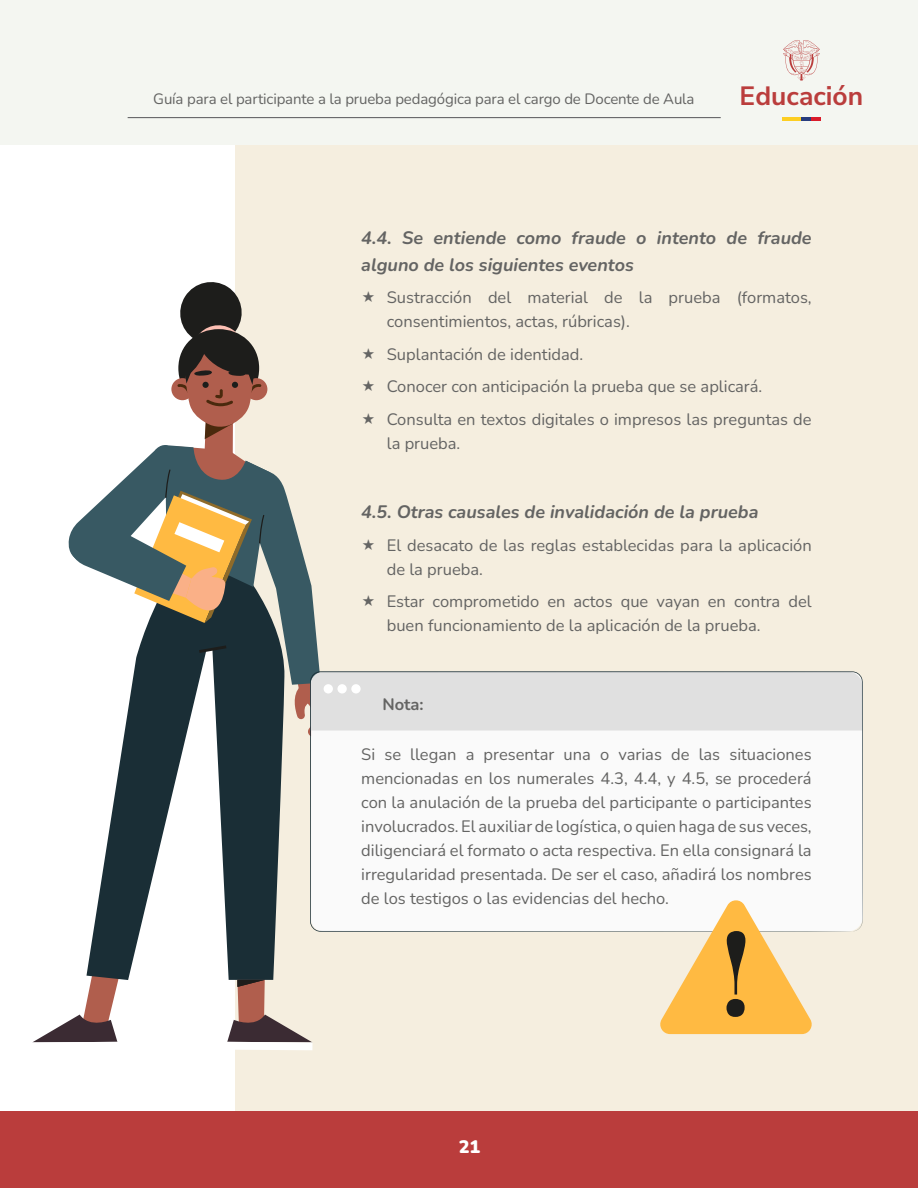
<style>
.page{position:relative;width:918px;height:1188px;background:#fff}
.page>*{position:absolute;margin:0;border:0;box-sizing:border-box;transform-origin:0 0}
.t1{font:200 26.4px "Nunito Sans 12 pt";color:#ba3d3c}
.Subtitulo2{font:italic 700 18px/27px "Nunito";color:#646463}
.t2{font:900 18px "Nunito";color:#fff}
.CTxT{font:16.5px/24px "Nunito";color:#646463}
.CTxT-2{font:700 16.5px "Nunito";color:#646463}
.t3{font:15px "Nunito";letter-spacing:-.01em;color:#646463}
</style>
<div class="page">
<div style="left:0;top:0;width:918px;height:145px;background:#f4f6f1"></div>
<div style="left:0;top:1112px;width:918px;height:76px;background:#ba3d3c"></div>
<hr style="left:128px;top:117px;width:593px;height:1px;background:#565659">
<svg style="left:783px;top:40px;width:37px;height:41px"></svg>
<hr style="left:782px;top:118px;width:19px;height:3px;background:#fdce22">
<svg style="left:801px;top:118px;width:19px;height:3px"></svg>
<div style="left:235px;top:145px;width:683px;height:965px;background:#f5eedf"></div>
<svg style="left:227px;top:980px;width:85px;height:70px"></svg>
<svg style="left:32px;top:980px;width:87px;height:63px"></svg>
<svg style="left:86px;top:737px;width:197px;height:243px;fill:#1a2e36"></svg>
<div style="left:310px;top:678px;width:553px;height:254px;background:#fafafa"></div>
<svg style="left:658px;top:899px;width:156px;height:135px"></svg>
<svg style="left:68px;top:282px;width:794px;height:455px"></svg>
<p class="t3" style="left:153px;top:89px;width:543px">Guía para el participante a la prueba pedagógica para el cargo de Docente de Aula</p>
<h1 class="t1" style="left:740px;top:78px;width:125px">Educación</h1>
<p class="Subtitulo2" style="left:361px;top:223px;width:452px">4.4. Se entiende como fraude o intento de fraude alguno de los siguientes eventos</p>
<p class="CTxT" style="left:387px;top:285px;width:426px">Sustracción del material de la prueba (formatos, consentimientos, actas, rúbricas).</p>
<p class="CTxT" style="left:387px;top:341px;width:198px">Suplantación de identidad.</p>
<p class="CTxT" style="left:387px;top:374px;width:377px">Conocer con anticipación la prueba que se aplicará.</p>
<p class="CTxT" style="left:387px;top:406px;width:426px">Consulta en textos digitales o impresos las preguntas de la prueba.</p>
<p class="Subtitulo2" style="left:361px;top:498px;width:399px">4.5. Otras causales de invalidación de la prueba</p>
<p class="CTxT" style="left:387px;top:532px;width:426px">El desacato de las reglas establecidas para la aplicación de la prueba.</p>
<p class="CTxT" style="left:387px;top:589px;width:426px">Estar comprometido en actos que vayan en contra del buen funcionamiento de la aplicación de la prueba.</p>
<p class="CTxT-2" style="left:383px;top:693px;width:43px">Nota:</p>
<p class="CTxT" style="left:361px;top:742px;width:452px;text-align:justify">Si se llegan a presentar una o varias de las situaciones mencionadas en los numerales 4.3, 4.4, y 4.5, se procederá con la anulación de la prueba del participante o participantes involucrados. El auxiliar de logística, o quien haga de sus veces, diligenciará el formato o acta respectiva. En ella consignará la irregularidad presentada. De ser el caso, añadirá los nombres de los testigos o las evidencias del hecho.</p>
<p class="t2" style="left:459px;top:1134px;width:23px">21</p>
</div>
